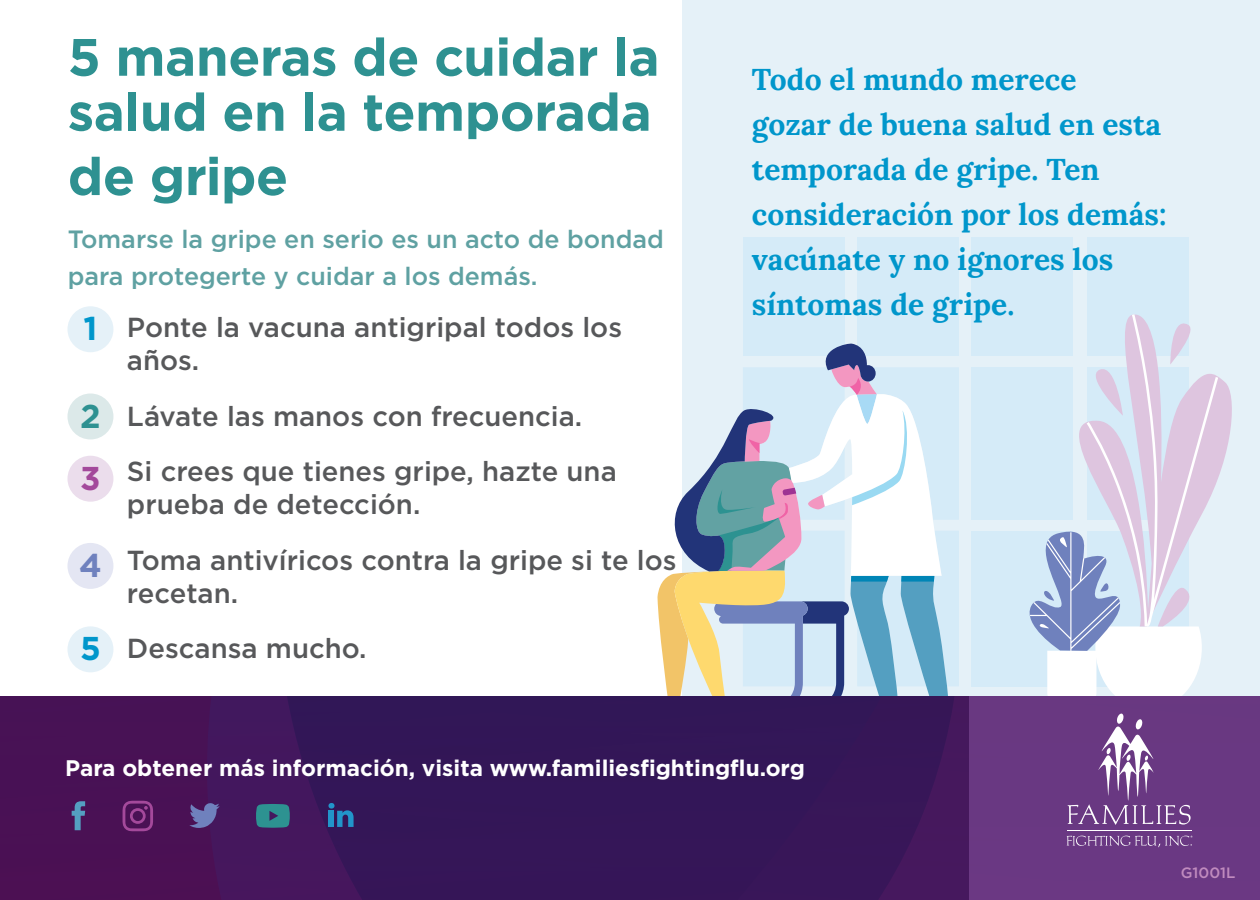
<style>
.page{position:relative;width:1260px;height:900px;background:#fff}
.page>*{position:absolute;margin:0;border:0;box-sizing:border-box;transform-origin:0 0}
.t1{font:700 52.5px/55px "Gotham";letter-spacing:-.01em;color:#2e9191}
.t2{font:700 33px "Gotham";color:#0096cb}
.t3{font:700 33px "Gotham";color:#2e9191}
.t4{font:700 33px "Gotham";color:#a3499b}
.t5{font:700 33px "Gotham";color:#6f81be}
.t6{font:700 30px/45px "Lora";color:#0096cb}
.t7{font:500 27.5px/33px "Gotham";color:#57585a}
.t8{font:500 25px/37.5px "Gotham";color:#5fa1a2}
.t9{font:700 22.5px "Gotham";color:#fff}
.t10{font:500 15px "Gotham";color:#c08bbe}
</style>
<div class="page">
<div style="left:682px;top:0;width:578px;height:730px;background:#e5f1f8"></div>
<div style="left:743px;top:237px;width:102px;height:119px;background:#d5ebf8"></div>
<div style="left:971px;top:531px;width:102px;height:155px;background:#d5ebf8"></div>
<div style="left:857px;top:237px;width:102px;height:119px;background:#d5ebf8"></div>
<div style="left:971px;top:237px;width:102px;height:119px;background:#d5ebf8"></div>
<div style="left:971px;top:367px;width:102px;height:153px;background:#d5ebf8"></div>
<div style="left:1087px;top:237px;width:102px;height:119px;background:#d5ebf8"></div>
<svg style="left:1218px;top:377px;width:14px;height:101px"></svg>
<svg style="left:657px;top:343px;width:302px;height:354px"></svg>
<div style="left:0;top:697px;width:207px;height:203px;background:#491155"></div>
<svg style="left:207px;top:697px;width:1053px;height:203px;background:#401c5f"></svg>
<svg style="left:189px;top:803px;width:31px;height:25px"></svg>
<svg style="left:72px;top:801px;width:13px;height:29px"></svg>
<svg style="left:123px;top:801px;width:30px;height:30px"></svg>
<div style="left:329px;top:811px;width:5px;height:16px;background:#2295ca"></div>
<div style="left:328px;top:803px;width:7px;height:6px;background:#2295ca;border-radius:50%"></div>
<svg style="left:337px;top:810px;width:17px;height:17px"></svg>
<svg style="left:256px;top:804px;width:34px;height:24px"></svg>
<hr style="left:1067px;top:830px;width:125px;height:1px;background:#fff">
<svg style="left:1067px;top:836px;width:125px;height:11px"></svg>
<svg style="left:1021px;top:314px;width:197px;height:511px"></svg>
<div style="left:68px;top:306px;width:45px;height:46px;background:#e5f1f8;border-radius:50%"></div>
<div style="left:68px;top:394px;width:45px;height:45px;background:#dce9e9;border-radius:50%"></div>
<div style="left:68px;top:456px;width:45px;height:46px;background:#ebddec;border-radius:50%"></div>
<div style="left:68px;top:543px;width:45px;height:46px;background:#e4e6f3;border-radius:50%"></div>
<div style="left:68px;top:626px;width:45px;height:46px;background:#e5f1f8;border-radius:50%"></div>
<p class="t1" style="left:68px;top:29px;width:593px">5 maneras de cuidar la salud en la temporada</p>
<p class="t1" style="left:68px;top:149px;width:222px">de gripe</p>
<p class="t8" style="left:68px;top:220px;width:598px">Tomarse la gripe en serio es un acto de bondad para protegerte y cuidar a los demás.</p>
<p class="t2" style="left:84px;top:307px;width:15px">1</p>
<p class="t3" style="left:80px;top:394px;width:22px">2</p>
<p class="t4" style="left:80px;top:456px;width:22px">3</p>
<p class="t5" style="left:79px;top:543px;width:24px">4</p>
<p class="t2" style="left:80px;top:627px;width:22px">5</p>
<p class="t7" style="left:127px;top:311px;width:497px">Ponte la vacuna antigripal todos los años.</p>
<p class="t7" style="left:127px;top:399px;width:457px">Lávate las manos con frecuencia.</p>
<p class="t7" style="left:127px;top:455px;width:491px">Si crees que tienes gripe, hazte una prueba de detección.</p>
<p class="t7" style="left:127px;top:543px;width:551px">Toma antivíricos contra la gripe si te los recetan.</p>
<p class="t7" style="left:127px;top:632px;width:241px">Descansa mucho.</p>
<p class="t6" style="left:752px;top:56px;width:416px">Todo el mundo merece<br>gozar de buena salud en esta temporada de gripe. Ten consideración por los demás: vacúnate y no ignores los síntomas de gripe.</p>
<p class="t9" style="left:65px;top:753px;width:741px">Para obtener más información, visita www.familiesfightingflu.org</p>
<p class="t10" style="left:1181px;top:862px;width:56px">G1001L</p>
</div>
